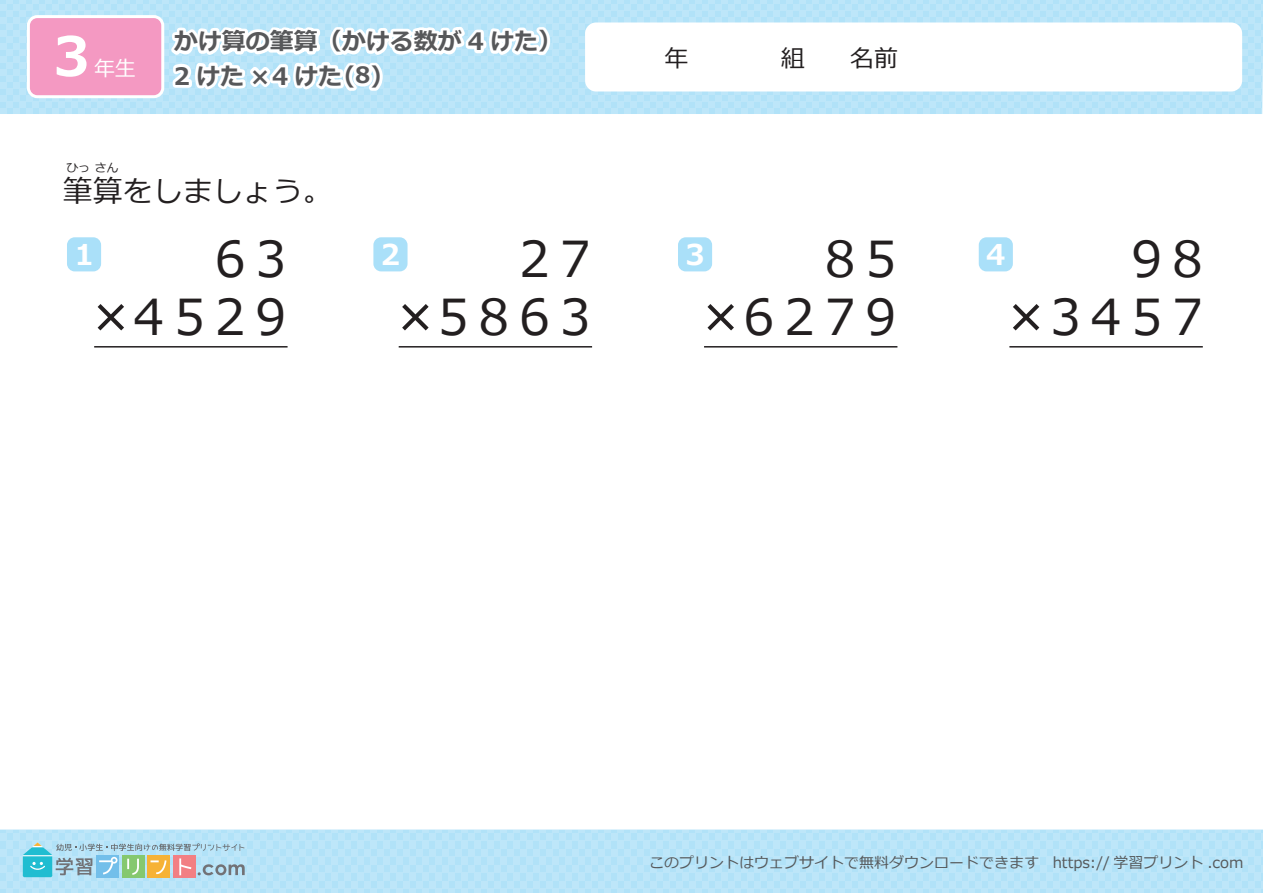
<style>
.page{position:relative;width:1263px;height:893px;background:#fff}
.page>*{position:absolute;margin:0;border:0;box-sizing:border-box;transform-origin:0 0}
.t1{font:700 54px "Meiryo";color:#fff}
.t2{font:49.5px/58.1px "Meiryo";letter-spacing:.2em;color:#231f20;text-align:right}
.t3{font:30px "Meiryo";color:#231f20}
.t4{font:700 28.65px "Meiryo";color:#fff}
.t5{font:700 24px "Meiryo";color:#57585a}
.t6{font:24px "Meiryo";color:#231f20}
.t7{font:21px "Meiryo";color:#fff}
.t8{font:15px "Meiryo";color:#56595b}
.t9{font:12px "Meiryo";color:#231f20}
.s1{font-size:22.5px}
</style>
<div class="page">
<svg style="left:0;top:0;width:1263px;height:114px;background:#b8e4f8"></svg>
<div style="left:585px;top:22px;width:657px;height:69px;background:#fff;border-radius:11px"></div>
<div style="left:27px;top:15px;width:137px;height:83px;border:6px solid #fff;border-radius:8px"></div>
<div style="left:30px;top:18px;width:131px;height:77px;background:#f499c2;border-radius:8px"></div>
<div style="left:0;top:829px;width:1263px;height:64px;background:#bde6f9"></div>
<svg style="left:23px;top:842px;width:222px;height:35px"></svg>
<div style="left:979px;top:237px;width:34px;height:34px;background:#aae0f9;border-radius:8px"></div>
<div style="left:678px;top:237px;width:34px;height:34px;background:#aae0f9;border-radius:8px"></div>
<div style="left:373px;top:237px;width:34px;height:34px;background:#aae0f9;border-radius:8px"></div>
<div style="left:67px;top:237px;width:34px;height:34px;background:#aae0f9;border-radius:8px"></div>
<svg style="left:98px;top:304px;width:26px;height:26px"></svg>
<hr style="left:94px;top:346px;width:194px;height:2px;background:#231f20">
<svg style="left:402px;top:304px;width:27px;height:26px"></svg>
<hr style="left:399px;top:346px;width:193px;height:2px;background:#231f20">
<svg style="left:707px;top:304px;width:27px;height:26px"></svg>
<hr style="left:704px;top:346px;width:193px;height:2px;background:#231f20">
<svg style="left:1013px;top:304px;width:26px;height:26px"></svg>
<hr style="left:1009px;top:346px;width:194px;height:2px;background:#231f20">
<svg style="left:163px;top:20px;width:392px;height:77px"></svg>
<h1 class="t1" style="left:53px;top:18px;width:38px">3</h1>
<h3 class="t5" style="left:174px;top:25px;width:390px">かけ算の筆算（かける数が 4 けた）</h3>
<h3 class="t7" style="left:94px;top:54px;width:43px">年生</h3>
<h3 class="t6" style="left:664px;top:41px;width:25px">年</h3>
<h3 class="t6" style="left:781px;top:41px;width:25px">組</h3>
<h3 class="t6" style="left:850px;top:41px;width:49px">名前</h3>
<h3 class="t5" style="left:174px;top:59px;width:209px">2 けた ×4 けた<span class="s1">(8)</span></h3>
<p class="t9" style="left:67px;top:159px;width:54px">ひっ さん</p>
<h3 class="t3" style="left:63px;top:170px;width:271px">筆算をしましょう。</h3>
<h3 class="t4" style="left:74px;top:235px;width:21px">1</h3>
<h3 class="t4" style="left:381px;top:235px;width:21px">2</h3>
<h3 class="t4" style="left:685px;top:235px;width:21px">3</h3>
<h3 class="t4" style="left:986px;top:235px;width:21px">4</h3>
<h2 class="t2" style="left:1050px;top:232px;width:154px">98<br>3457</h2>
<h2 class="t2" style="left:743px;top:232px;width:154px">85<br>6279</h2>
<h2 class="t2" style="left:133px;top:232px;width:154px">63<br>4529</h2>
<h2 class="t2" style="left:438px;top:232px;width:154px">27<br>5863</h2>
<p class="t8" style="left:649px;top:852px;width:596px">このプリントはウェブサイトで無料ダウンロードできます https:// 学習プリント .com</p>
</div>
